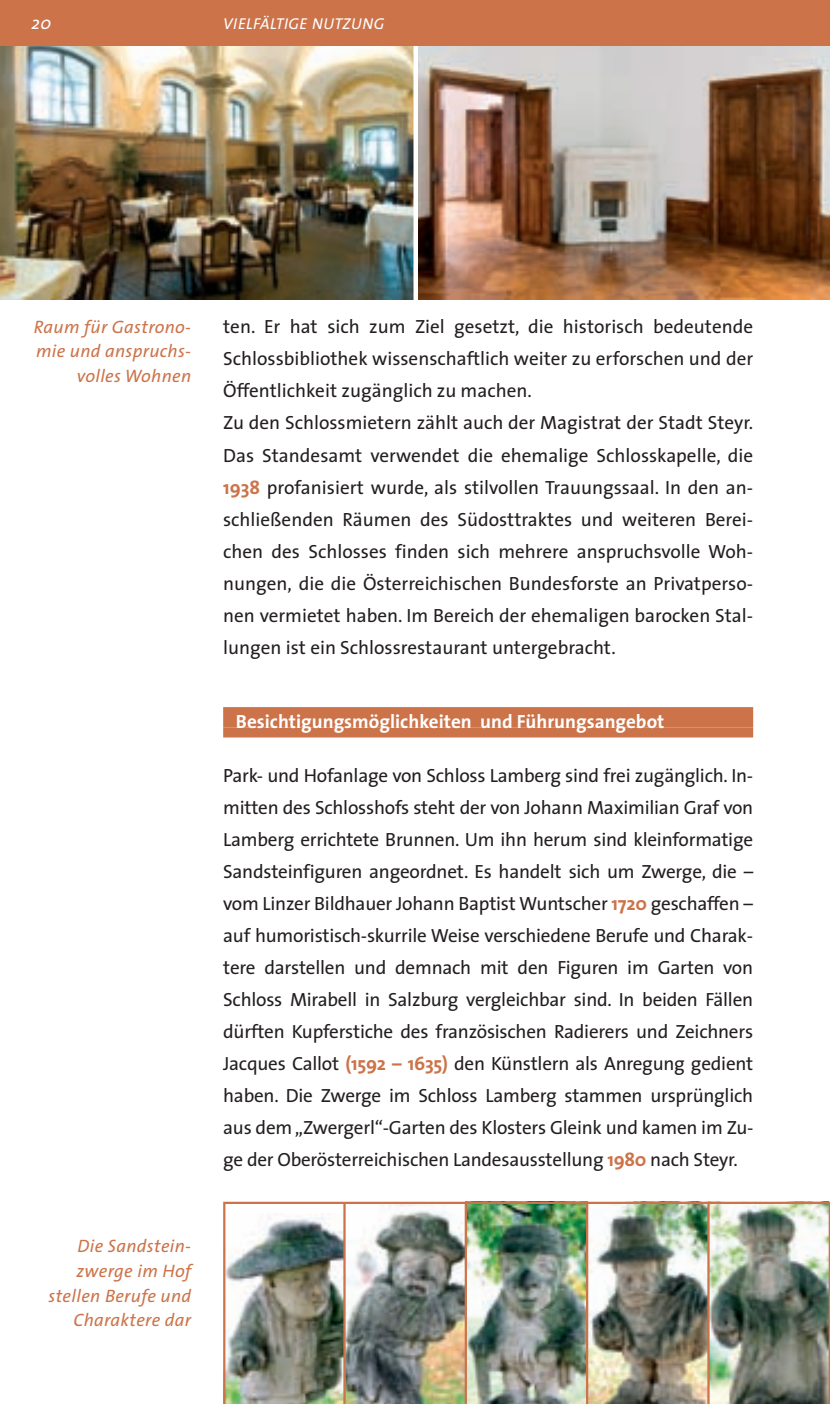
<style>
.page{position:relative;width:830px;height:1404px;background:#fff}
.page>*{position:absolute;margin:0;border:0;box-sizing:border-box;transform-origin:0 0}
.t1{font:19.12px/31.9px "The Sans";color:#231f20}
.t2{font:700 19.12px "The Sans";color:#fff}
.t3{font:italic 18px/24.8px "The Sans";letter-spacing:.02em;color:#cc7349;text-align:right}
.t4{font:italic 18px "The Sans";color:#fff}
.t5{font:italic 15.75px "The Sans";letter-spacing:.03em;color:#fff}
.s1{font-weight:700;color:#cc7349}
</style>
<div class="page">
<img style="left:0;top:46px;width:413px;height:254px">
<img style="left:418px;top:46px;width:411px;height:254px">
<div style="left:0;top:0;width:829px;height:46px;background:#cc7349"></div>
<div style="left:223px;top:707px;width:529px;height:20px;background:#cc7349"></div>
<div style="left:223px;top:727px;width:529px;height:10px;background:#cc7349"></div>
<svg style="left:413px;top:46px;width:1px;height:254px"></svg>
<img style="left:223px;top:1201px;width:606px;height:202px">
<hr style="left:343px;top:1203px;width:2px;height:200px;background:#cc7349">
<hr style="left:464px;top:1203px;width:2px;height:200px;background:#cc7349">
<hr style="left:585px;top:1203px;width:3px;height:200px;background:#cc7349">
<hr style="left:707px;top:1203px;width:2px;height:200px;background:#cc7349">
<hr style="left:828px;top:1203px;width:1px;height:200px;background:#cc7349">
<p class="t4" style="left:32px;top:16px;width:21px">20</p>
<p class="t5" style="left:223px;top:17px;width:162px">VIELFÄLTIGE NUTZUNG</p>
<p class="t3" style="left:34px;top:316px;width:159px">Raum für Gastrono&shy;mie und anspruchs&shy;volles Wohnen</p>
<p class="t3" style="left:49px;top:1235px;width:144px">Die Sandstein&shy;zwerge im Hof stellen Berufe und<br>Charaktere dar</p>
<p class="t1" style="left:223px;top:313px;width:531px">ten. Er hat sich zum Ziel gesetzt, die historisch bedeutende Schlossbibliothek wissenschaftlich weiter zu erforschen und der Öffentlichkeit zugänglich zu machen.<br>Zu den Schlossmietern zählt auch der Magistrat der Stadt Steyr.<br>Das Standesamt verwendet die ehemalige Schlosskapelle, die <span class="s1">1938</span> profanisiert wurde, als stilvollen Trauungssaal. In den an&shy;schließenden Räumen des Südosttraktes und weiteren Berei&shy;chen des Schlosses finden sich mehrere anspruchsvolle Woh&shy;nungen, die die Österreichischen Bundesforste an Privatperso&shy;nen vermietet haben. Im Bereich der ehemaligen barocken Stal&shy;lungen ist ein Schlossrestaurant untergebracht.</p>
<p class="t2" style="left:236px;top:714px;width:430px">Besichtigungsmöglichkeiten und Führungsangebot</p>
<p class="t1" style="left:223px;top:761px;width:531px;text-align:justify">Park- und Hofanlage von Schloss Lamberg sind frei zugänglich. In&shy;mitten des Schlosshofs steht der von Johann Maximilian Graf von Lamberg errichtete Brunnen. Um ihn herum sind kleinformatige Sandsteinfiguren angeordnet. Es handelt sich um Zwerge, die – vom Linzer Bildhauer Johann Baptist Wuntscher <span class="s1">1720</span> geschaffen – auf humoristisch-skurrile Weise verschiedene Berufe und Charak&shy;tere darstellen und demnach mit den Figuren im Garten von Schloss Mirabell in Salzburg vergleichbar sind. In beiden Fällen dürften Kupferstiche des französischen Radierers und Zeichners Jacques Callot <span class="s1">(1592 – 1635)</span> den Künstlern als Anregung gedient haben. Die Zwerge im Schloss Lamberg stammen ursprünglich aus dem „Zwergerl“-Garten des Klosters Gleink und kamen im Zu&shy;ge der Oberösterreichischen Landesausstellung <span class="s1">1980</span> nach Steyr.</p>
</div>
